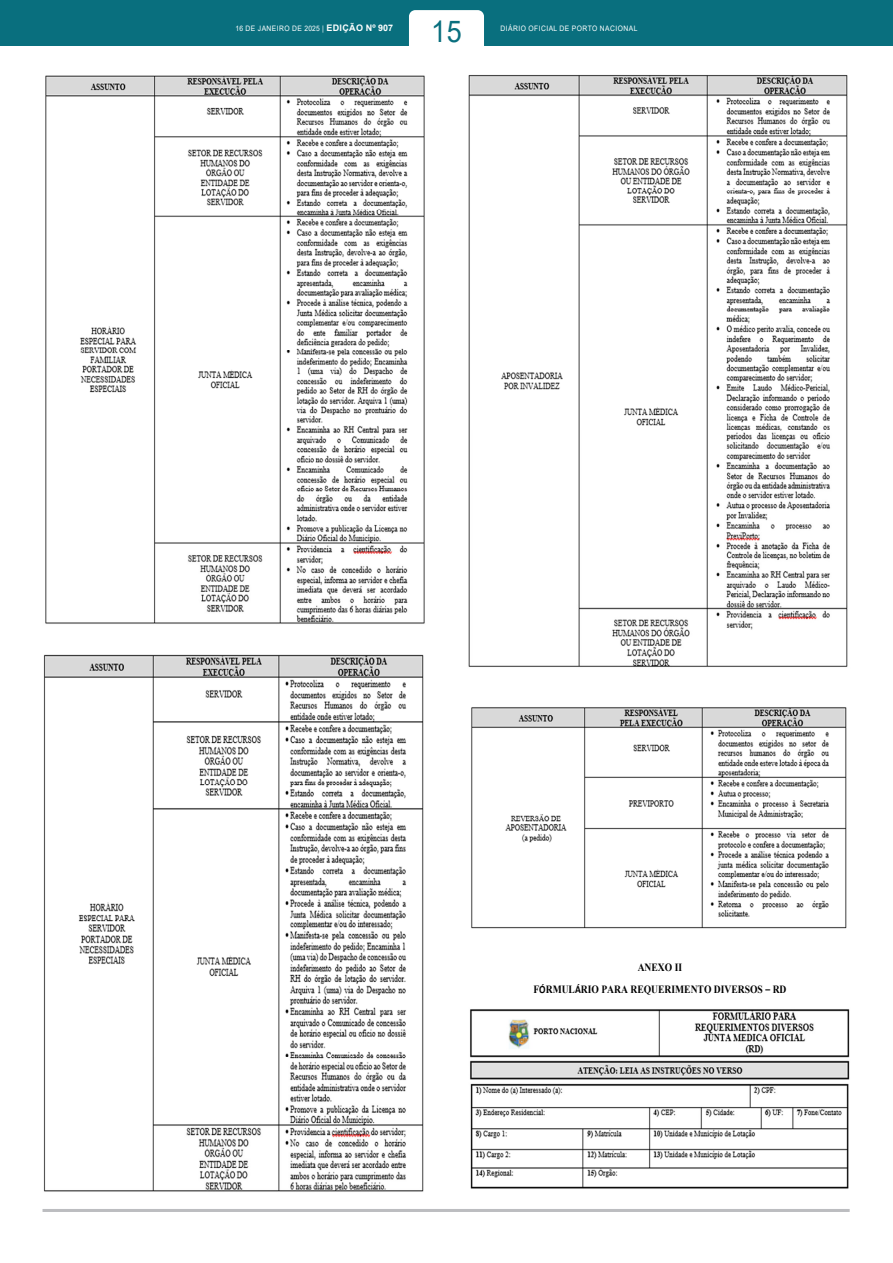
<style>
.page{position:relative;width:893px;height:1263px;background:#fff}
.page>*{position:absolute;margin:0;border:0;box-sizing:border-box;transform-origin:0 0}
.t1{font:30px "Arial";color:#096f7e;scale:.9 1}
.t2{font:700 11.1px/22px "Times New Roman";color:#000;text-align:center;scale:.87 1}
.t3{font:7.5px "Arial";letter-spacing:.065em;color:#fff;scale:.9 1}
.s1{font-weight:700;font-size:9px}
.s2{font-family:"Calibri"}
</style>
<div class="page">
<div style="left:0;top:0;width:893px;height:46px;background:#096f7e"></div>
<div style="left:409px;top:10px;width:75px;height:57px;background:#fff;border-radius:6px"></div>
<hr style="left:43px;top:1209px;width:807px;height:3px;background:#bcbdc0">
<img style="left:45px;top:75px;width:380px;height:549px">
<img style="left:43px;top:654px;width:381px;height:538px">
<img style="left:468px;top:75px;width:380px;height:592px">
<img style="left:471px;top:707px;width:376px;height:222px">
<img style="left:470px;top:1009px;width:380px;height:180px">
<h1 class="t1" style="left:431px;top:11px;width:36px">15</h1>
<p class="t3" style="left:235px;top:24px;width:177px">16 DE JANEIRO DE 2025 | <span class="s1">EDIÇÃO Nº 907</span></p>
<p class="t3" style="left:501px;top:24px;width:154px">DIÁRIO OFICIAL DE PORTO NACIONAL</p>
<p class="t2" style="left:533px;top:956px;width:292px">ANEXO II<br>F<span class="s2">Ó</span>RMUL<span class="s2">Á</span>RIO PARA REQUERIMENTO DIVERSOS <span class="s2">–</span> RD</p>
</div>
